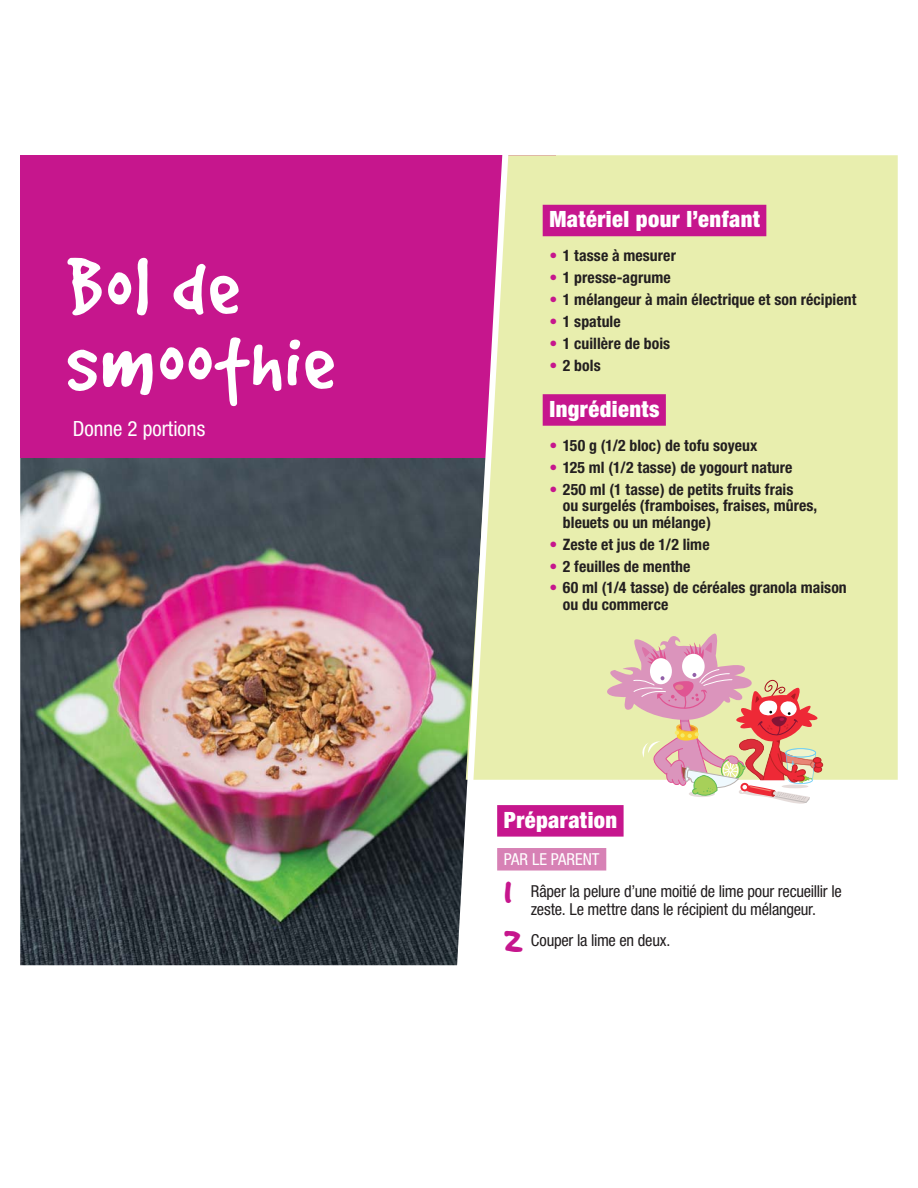
<style>
.page{position:relative;width:918px;height:1188px;background:#fff}
.page>*{position:absolute;margin:0;border:0;box-sizing:border-box;transform-origin:0 0}
.t1{font:90px/75px "Good Dog";letter-spacing:.03em;color:#fff}
.t2{font:45px "Good Dog";color:#c6168d}
.t3{font:900 condensed 22.5px "Helvetica Neue";letter-spacing:.02em;color:#fff}
.t4{font:condensed 21px "Helvetica Neue";color:#fff}
.t5{font:condensed 16.5px/18px "Helvetica Neue";letter-spacing:-.015em;color:#231f20}
.t6{font:condensed 16.5px "Helvetica Neue";color:#fff}
.t7{font:700 condensed 15.75px/16.5px "Helvetica Neue";letter-spacing:.005em;color:#231f20}
.s1{color:#c6168d}
</style>
<div class="page">
<img style="left:20px;top:458px;width:433px;height:507px">
<div style="left:20px;top:155px;width:536px;height:303px;background:#c6168d"></div>
<div style="left:513px;top:155px;width:385px;height:625px;background:#e8eeae"></div>
<svg style="left:601px;top:634px;width:236px;height:170px;background:#e6c7af"></svg>
<div style="left:497px;top:805px;width:127px;height:32px;background:#c6168d"></div>
<div style="left:497px;top:848px;width:109px;height:23px;background:#d781b5"></div>
<div style="left:543px;top:205px;width:223px;height:31px;background:#c6168d"></div>
<div style="left:543px;top:394px;width:123px;height:32px;background:#c6168d"></div>
<svg style="left:453px;top:155px;width:60px;height:811px"></svg>
<h1 class="t1" style="left:66px;top:247px;width:269px">Bol de smoothie</h1>
<h3 class="t4" style="left:73px;top:421px;width:134px">Donne 2 portions</h3>
<h3 class="t3" style="left:549px;top:211px;width:212px">Matériel pour l’enfant</h3>
<p class="t7" style="left:549px;top:249px;width:128px"><span class="s1">•</span> 1 tasse à mesurer</p>
<p class="t7" style="left:549px;top:271px;width:123px"><span class="s1">•</span> 1 presse-agrume</p>
<p class="t7" style="left:549px;top:293px;width:308px"><span class="s1">•</span> 1 mélangeur à main électrique et son récipient</p>
<p class="t7" style="left:549px;top:315px;width:73px"><span class="s1">•</span> 1 spatule</p>
<p class="t7" style="left:549px;top:337px;width:122px"><span class="s1">•</span> 1 cuillère de bois</p>
<p class="t7" style="left:549px;top:359px;width:53px"><span class="s1">•</span> 2 bols</p>
<h3 class="t3" style="left:549px;top:401px;width:112px">Ingrédients</h3>
<p class="t7" style="left:549px;top:438px;width:209px"><span class="s1">•</span> 150 g (1/2 bloc) de tofu soyeux</p>
<p class="t7" style="left:549px;top:460px;width:245px"><span class="s1">•</span> 125 ml (1/2 tasse) de yogourt nature</p>
<p class="t7" style="left:563px;top:482px;width:256px;text-indent:-14px"><span class="s1">•</span> 250 ml (1 tasse) de petits fruits frais<br>ou surgelés (framboises, fraises, mûres, bleuets ou un mélange)</p>
<p class="t7" style="left:549px;top:537px;width:162px"><span class="s1">•</span> Zeste et jus de 1/2 lime</p>
<p class="t7" style="left:549px;top:559px;width:142px"><span class="s1">•</span> 2 feuilles de menthe</p>
<p class="t7" style="left:563px;top:581px;width:285px;text-indent:-14px"><span class="s1">•</span> 60 ml (1/4 tasse) de céréales granola maison ou du commerce</p>
<h3 class="t3" style="left:504px;top:812px;width:115px">Préparation</h3>
<p class="t6" style="left:504px;top:853px;width:97px">PAR LE PARENT</p>
<h2 class="t2" style="left:504px;top:861px;width:9px">1</h2>
<p class="t5" style="left:531px;top:883px;width:312px">Râper la pelure d’une moitié de lime pour recueillir le zeste. Le mettre dans le récipient du mélangeur.</p>
<h2 class="t2" style="left:504px;top:910px;width:20px">2</h2>
<p class="t5" style="left:531px;top:933px;width:141px">Couper la lime en deux.</p>
</div>
